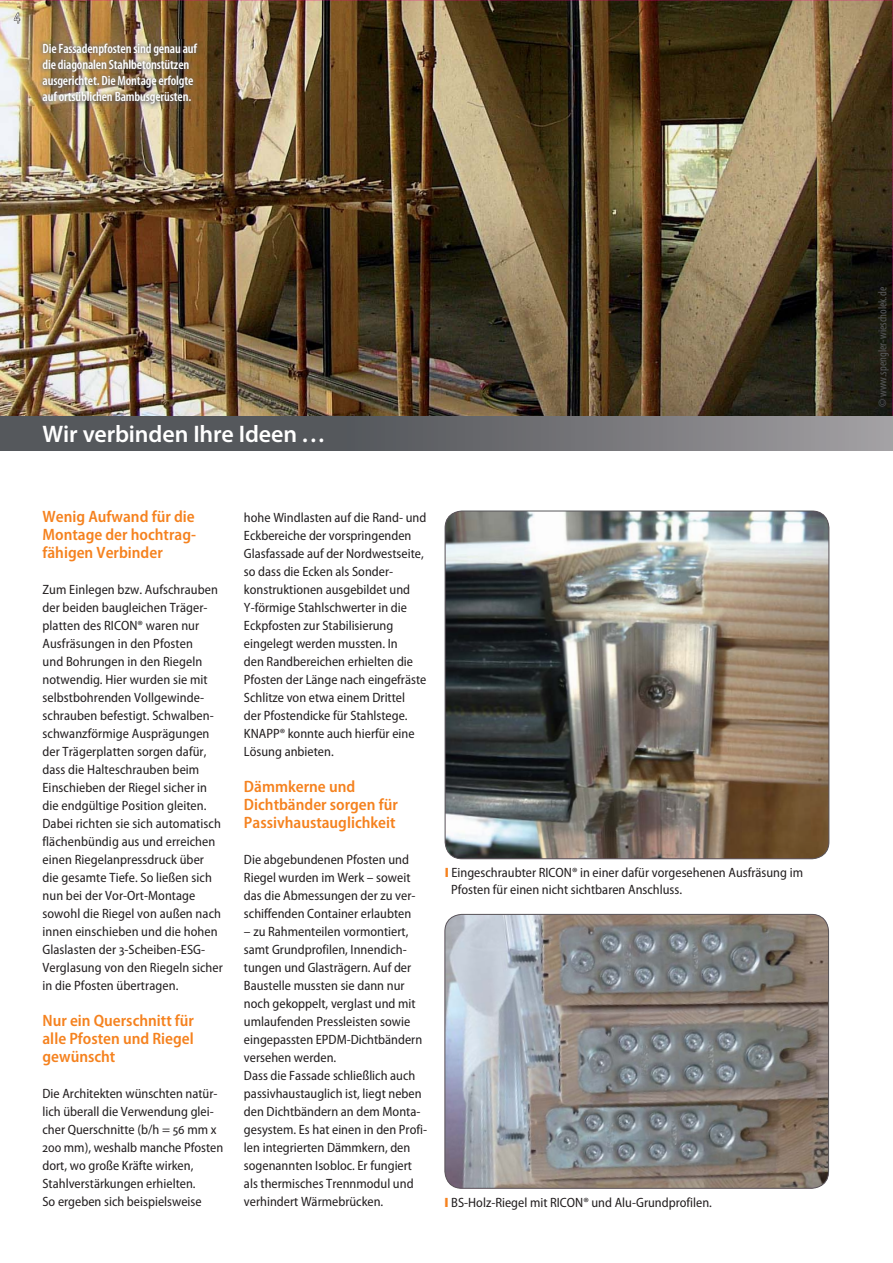
<style>
.page{position:relative;width:893px;height:1263px;background:#fff}
.page>*{position:absolute;margin:0;border:0;box-sizing:border-box;transform-origin:0 0}
.t1{font:600 24px "Myriad Pro";letter-spacing:-.005em;color:#fff}
.t2{font:600 semi-condensed 16.5px/18px "Myriad Pro";color:#f5821f;text-align:justify}
.t3{font:condensed 15px "Myriad Pro";color:#fff}
.t4{font:semi-condensed 13.5px/18px "Myriad Pro";color:#231f20}
.t5{font:600 condensed 13.5px/16.2px "Myriad Pro";letter-spacing:-.01em;color:#fff}
.t6{font:condensed 12px "Myriad Pro";color:#58595b}
.s1{font-weight:900;font-stretch:normal;color:#f5821f}
</style>
<div class="page">
<img style="left:0;top:0;width:893px;height:417px">
<img style="left:38px;top:39px;width:164px;height:69px">
<img style="left:445px;top:914px;width:383px;height:274px;border-radius:17px">
<div style="left:444px;top:914px;width:385px;height:275px;border:1px solid #58595b;border-radius:17px"></div>
<img style="left:445px;top:511px;width:384px;height:348px;border-radius:17px">
<div style="left:445px;top:511px;width:384px;height:348px;border:1px solid #58595b;border-radius:17px"></div>
<div style="left:0;top:417px;width:893px;height:34px;background:#55585c"></div>
<div style="left:339px;top:417px;width:554px;height:34px;background:linear-gradient(to right,#525459,#a2a0a3)"></div>
<svg style="left:14px;top:11px;width:6px;height:13px"></svg>
<p class="t3" style="left:14px;top:12px;width:7px">4</p>
<p class="t5" style="left:43px;top:41px;width:156px">Die Fassadenpfosten sind genau auf die diagonalen Stahlbetonstützen ausgerichtet. Die Montage erfolgte auf ortsüblichen Bambusgerüsten.</p>
<h1 class="t1" style="left:43px;top:425px;width:283px">Wir verbinden Ihre Ideen ...</h1>
<p class="t2" style="left:43px;top:508px;width:155px">Wenig Aufwand für die Montage der hochtrag&shy;fähigen Verbinder</p>
<p class="t4" style="left:43px;top:581px;width:182px">Zum Einlegen bzw. Aufschrauben der beiden baugleichen Träger&shy;platten des RICON® waren nur<br>Ausfräsungen in den Pfosten<br>und Bohrungen in den Riegeln notwendig. Hier wurden sie mit selbstbohrenden Vollgewinde&shy;schrauben befestigt. Schwalben&shy;schwanzförmige Ausprägungen der Trägerplatten sorgen dafür, dass die Halteschrauben beim<br>Einschieben der Riegel sicher in die endgültige Position gleiten.<br>Dabei richten sie sich automatisch flächenbündig aus und erreichen einen Riegelanpressdruck über die gesamte Tiefe. So ließen sich nun bei der Vor-Ort-Montage sowohl die Riegel von außen nach innen einschieben und die hohen<br>Glaslasten der 3-Scheiben-ESG-<br>Verglasung von den Riegeln sicher in die Pfosten übertragen.</p>
<p class="t2" style="left:43px;top:1012px;width:153px">Nur ein Querschnitt für alle Pfosten und Riegel gewünscht</p>
<p class="t4" style="left:43px;top:1085px;width:182px">Die Architekten wünschten natür&shy;lich überall die Verwendung glei&shy;cher Querschnitte (b/h = 56 mm x<br>200 mm), weshalb manche Pfosten dort, wo große Kräfte wirken,<br>Stahlverstärkungen erhielten.<br>So ergeben sich beispielsweise</p>
<p class="t4" style="left:244px;top:509px;width:184px">hohe Windlasten auf die Rand- und<br>Eckbereiche der vorspringenden<br>Glasfassade auf der Nordwestseite, so dass die Ecken als Sonder&shy;konstruktionen ausgebildet und<br>Y-förmige Stahlschwerter in die<br>Eckpfosten zur Stabilisierung eingelegt werden mussten. In<br>den Randbereichen erhielten die<br>Pfosten der Länge nach eingefräste<br>Schlitze von etwa einem Drittel<br>der Pfostendicke für Stahlstege.<br>KNAPP® konnte auch hierfür eine<br>Lösung anbieten.</p>
<p class="t2" style="left:244px;top:778px;width:155px;text-align:left">Dämmkerne und<br>Dichtbänder sorgen für<br>Passivhaustauglichkeit</p>
<p class="t4" style="left:244px;top:851px;width:173px">Die abgebundenen Pfosten und<br>Riegel wurden im Werk – soweit das die Abmessungen der zu ver&shy;schiffenden Container erlaubten</p>
<p class="t4" style="left:244px;top:923px;width:185px">– zu Rahmenteilen vormontiert, samt Grundprofilen, Innendich&shy;tungen und Glasträgern. Auf der<br>Baustelle mussten sie dann nur noch gekoppelt, verglast und mit umlaufenden Pressleisten sowie eingepassten EPDM-Dichtbändern versehen werden.<br>Dass die Fassade schließlich auch passivhaustauglich ist, liegt neben den Dichtbändern an dem Monta&shy;gesystem. Es hat einen in den Profi&shy;len integrierten Dämmkern, den sogenannten Isobloc. Er fungiert als thermisches Trennmodul und verhindert Wärmebrücken.</p>
<p class="t4" style="left:451px;top:866px;width:353px;line-height:16.2px;text-indent:-6px"><span class="s1">I</span> Eingeschraubter RICON® in einer dafür vorgesehenen Ausfräsung im<br>Pfosten für einen nicht sichtbaren Anschluss.</p>
<p class="t4" style="left:444px;top:1195px;width:269px"><span class="s1">I</span> BS-Holz-Riegel mit RICON® und Alu-Grundprofilen.</p>
<p class="t6" style="left:878px;top:407px;width:122px;rotate:-90deg">© www.spengler-wiescholek.de</p>
</div>
